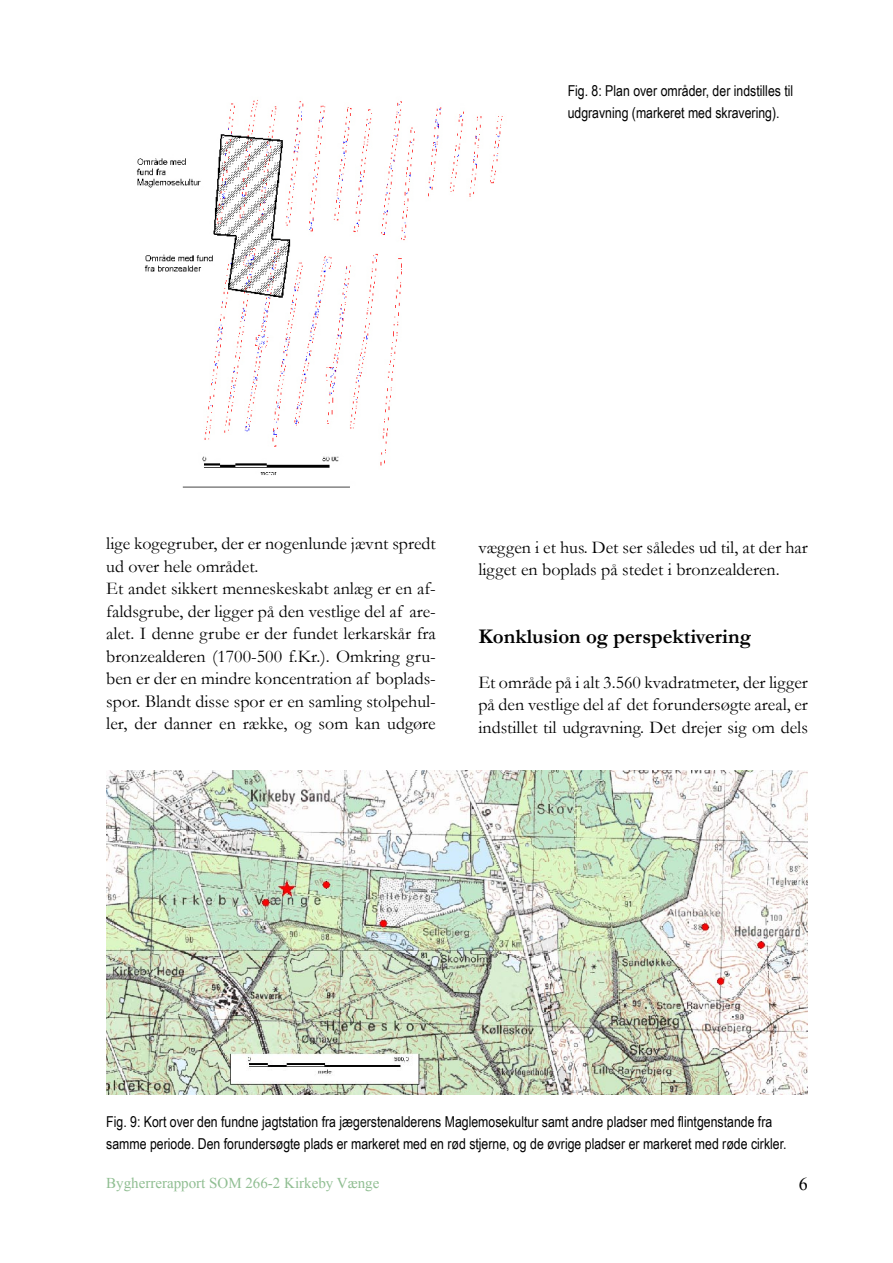
<style>
.page{position:relative;width:893px;height:1263px;background:#fff}
.page>*{position:absolute;margin:0;border:0;box-sizing:border-box;transform-origin:0 0}
.t1{font:700 21px "Garamond";color:#000}
.t2{font:18px/22.5px "Garamond";color:#000}
.t3{font:15px/22.5px "Arial Narrow";color:#000}
.t4{font:15px "Times New Roman";color:#90be92}
</style>
<div class="page">
<img style="left:106px;top:770px;width:702px;height:324px">
<img style="left:136px;top:99px;width:367px;height:389px">
<p class="t3" style="left:568px;top:79px;width:227px">Fig. 8: Plan over områder, der indstilles til udgravning (markeret med skravering).</p>
<p class="t2" style="left:106px;top:532px;width:331px">lige kogegruber, der er nogenlunde jævnt spredt ud over hele området.<br>Et andet sikkert menneskeskabt anlæg er en af&shy;faldsgrube, der ligger på den vestlige del af are&shy;alet. I denne grube er der fundet lerkarskår fra bronzealderen (1700-500 f.Kr.). Omkring gru&shy;ben er der en mindre koncentration af boplads&shy;spor. Blandt disse spor er en samling stolpehul&shy;ler, der danner en række, og som kan udgøre</p>
<p class="t2" style="left:478px;top:535px;width:331px">væggen i et hus. Det ser således ud til, at der har ligget en boplads på stedet i bronzealderen.</p>
<p class="t1" style="left:478px;top:622px;width:274px">Konklusion og perspektivering</p>
<p class="t2" style="left:478px;top:670px;width:331px;text-align:justify">Et område på i alt 3.560 kvadratmeter, der ligger på den vestlige del af det forundersøgte areal, er indstillet til udgravning. Det drejer sig om dels</p>
<p class="t3" style="left:106px;top:1110px;width:682px">Fig. 9: Kort over den fundne jagtstation fra jægerstenalderens Maglemosekultur samt andre pladser med flintgenstande fra samme periode. Den forundersøgte plads er markeret med en rød stjerne, og de øvrige pladser er markeret med røde cirkler.</p>
<p class="t4" style="left:106px;top:1172px;width:275px">Bygherrerapport SOM 266-2 Kirkeby Vænge</p>
</div>
